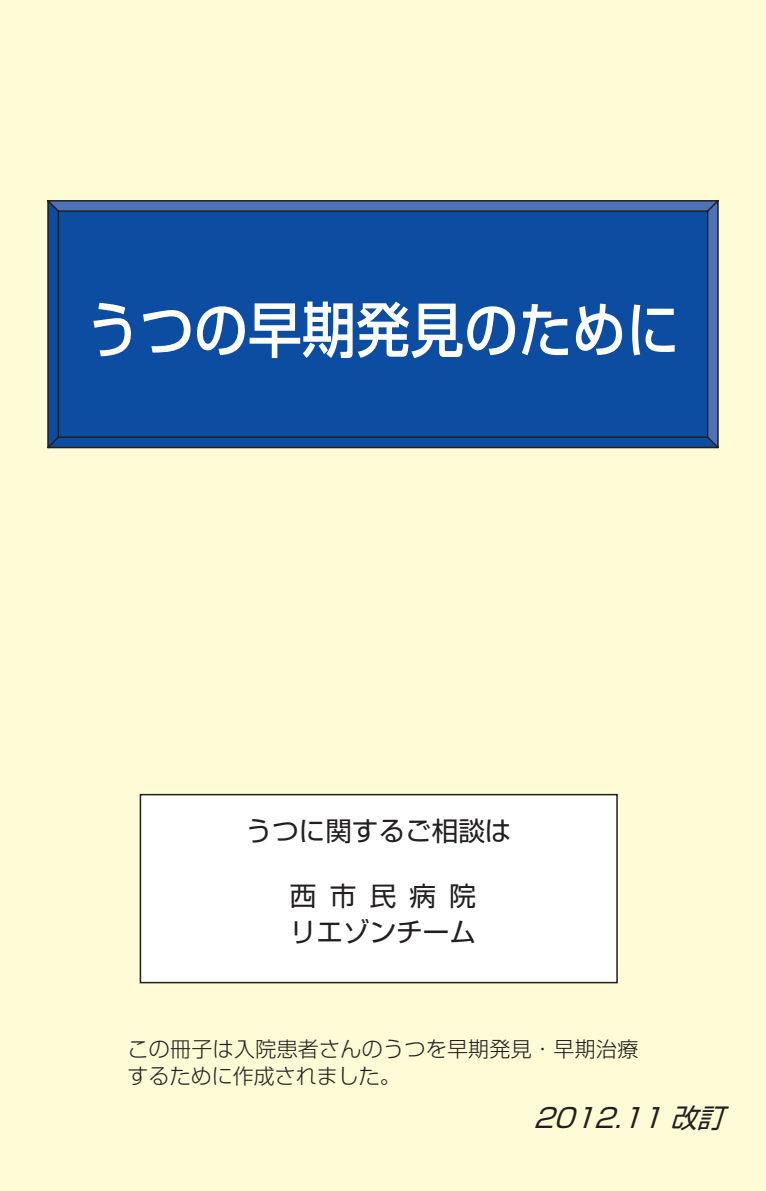
<style>
.page{position:relative;width:766px;height:1191px;background:#fff}
.page>*{position:absolute;margin:0;border:0;box-sizing:border-box;transform-origin:0 0}
.t1{font:500 60px "Shin Go Pro";color:#fff;scale:.9 1}
.t2{font:26.7px/36px "Shin Go Pro";color:#231f20}
.t3{font:italic 26.7px "Shin Go Pro";color:#231f20}
.t4{font:300 21px/27px "Shin Go Pro";letter-spacing:.015em;color:#231f20}
</style>
<div class="page">
<div style="left:0;top:0;width:765px;height:1191px;background:#fffbd6"></div>
<div style="left:140px;top:794px;width:477px;height:188px;background:#fff"></div>
<div style="left:140px;top:794px;width:477px;height:189px;border:2px solid #231f20"></div>
<svg style="left:47px;top:200px;width:672px;height:249px;background:#114d9e"></svg>
<h1 class="t1" style="left:86px;top:280px;width:662px">うつの早期発見のために</h1>
<p class="t2" style="left:245px;top:810px;width:267px">うつに関するご相談は</p>
<p class="t2" style="left:290px;top:874px;width:188px">西市民病院リエゾンチーム</p>
<p class="t4" style="left:128px;top:1032px;width:512px">この冊子は入院患者さんのうつを早期発見・早期治療するために作成されました。</p>
<p class="t3" style="left:533px;top:1096px;width:203px">2012.11改訂</p>
</div>
